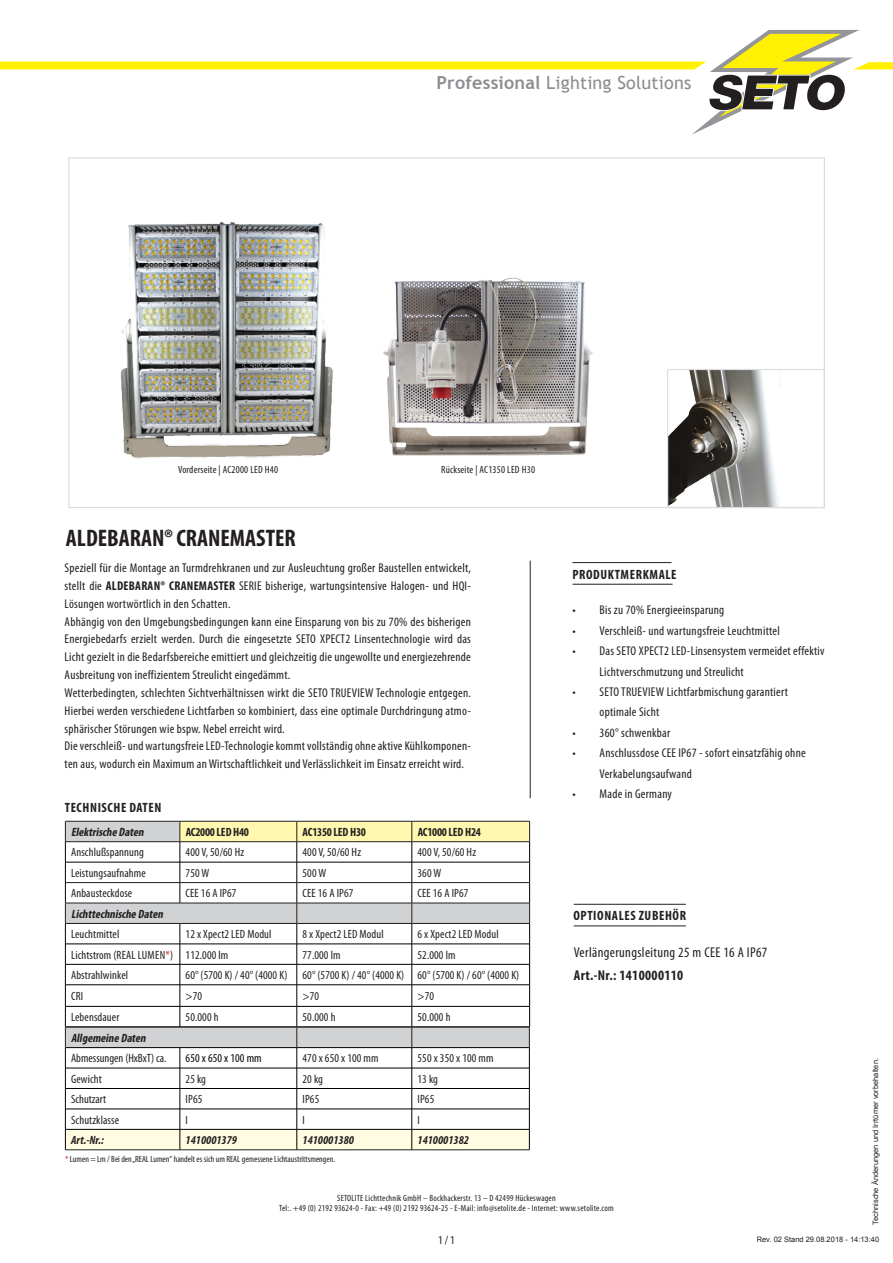
<style>
.page{position:relative;width:893px;height:1263px;background:#fff}
.page>*{position:absolute;margin:0;border:0;box-sizing:border-box;transform-origin:0 0}
.t1{font:700 condensed 24px "Myriad Pro";color:#231f20}
.t2{font:18px "Trebuchet MS";letter-spacing:.01em;color:#8b8d90}
.t3{font:condensed 14.25px "Myriad Pro";letter-spacing:.025em;color:#231f20}
.t4{font:700 condensed 14.25px "Myriad Pro";letter-spacing:.025em;color:#231f20}
.t5{font:700 condensed 13.5px "Myriad Pro";letter-spacing:.045em;color:#231f20}
.t6{font:condensed 12.75px/17.9px "Myriad Pro";letter-spacing:.02em;color:#231f20}
.t7{font:condensed 12px "Myriad Pro";letter-spacing:.01em;color:#231f20}
.t8{font:italic 700 condensed 12px "Myriad Pro";color:#231f20}
.t9{font:italic 700 condensed 12px "Myriad Pro";color:#231f20}
.t10{font:700 condensed 12px "Myriad Pro";letter-spacing:-.02em;color:#231f20}
.t11{font:condensed 12px "Myriad Pro";letter-spacing:.01em;color:#040503}
.t12{font:condensed 10.5px "Myriad Pro";letter-spacing:.02em;color:#231f20}
.t13{font:condensed 9px "Myriad Pro";letter-spacing:.025em;color:#231f20}
.t14{font:condensed 9px "Myriad Pro";color:#231f20}
.t15{font:7.5px "Arial";color:#231f20}
.s1{font-weight:700}
.s2{color:#d1232a}
</style>
<div class="page">
<svg style="left:0;top:30px;width:893px;height:105px"></svg>
<hr style="left:530px;top:561px;width:1px;height:237px;background:#231f20">
<img style="left:120px;top:222px;width:213px;height:237px">
<svg style="left:65px;top:821px;width:465px;height:329px"></svg>
<hr style="left:65px;top:1149px;width:115px;height:1px;background:#231f20">
<hr style="left:180px;top:1149px;width:117px;height:1px;background:#231f20">
<hr style="left:297px;top:1149px;width:115px;height:1px;background:#231f20">
<hr style="left:412px;top:1149px;width:117px;height:1px;background:#231f20">
<hr style="left:572px;top:584px;width:101px;height:1px;background:#231f20">
<hr style="left:572px;top:562px;width:99px;height:1px;background:#231f20">
<hr style="left:574px;top:926px;width:112px;height:1px;background:#231f20">
<hr style="left:574px;top:904px;width:112px;height:1px;background:#231f20">
<img style="left:383px;top:277px;width:210px;height:179px">
<img style="left:669px;top:371px;width:111px;height:135px">
<div style="left:667px;top:369px;width:158px;height:139px;border:1px solid #dcdddf"></div>
<p class="t2" style="left:436px;top:72px;width:256px"><span class="s1">Professional</span> Lighting Solutions</p>
<p class="t12" style="left:178px;top:463px;width:102px">Vorderseite | AC2000 LED H40</p>
<p class="t12" style="left:441px;top:463px;width:95px">Rückseite | AC1350 LED H30</p>
<p class="t1" style="left:66px;top:523px;width:231px">ALDEBARAN® CRANEMASTER</p>
<p class="t6" style="left:65px;top:559px;width:408px;text-align:justify">Speziell für die Montage an Turmdrehkranen und zur Ausleuchtung großer Baustellen entwickelt, stellt die <span class="s1">ALDEBARAN® CRANEMASTER</span> SERIE bisherige, wartungsintensive Halogen- und HQI-Lösungen wortwörtlich in den Schatten.</p>
<p class="t6" style="left:65px;top:612px;width:408px;text-align:justify">Abhängig von den Umgebungsbedingungen kann eine Einsparung von bis zu 70% des bisherigen Energiebedarfs erzielt werden. Durch die eingesetzte SETO XPECT2 Linsentechnologie wird das Licht gezielt in die Bedarfsbereiche emittiert und gleichzeitig die ungewollte und energiezehrende Ausbreitung von ineffizientem Streulicht eingedämmt.</p>
<p class="t6" style="left:65px;top:684px;width:408px;text-align:justify">Wetterbedingten, schlechten Sichtverhältnissen wirkt die SETO TRUEVIEW Technologie entgegen.<br>Hierbei werden verschiedene Lichtfarben so kombiniert, dass eine optimale Durchdringung atmo&shy;sphärischer Störungen wie bspw. Nebel erreicht wird.</p>
<p class="t6" style="left:65px;top:737px;width:408px">Die verschleiß- und wartungsfreie LED-Technologie kommt vollständig ohne aktive Kühlkomponen&shy;ten aus, wodurch ein Maximum an Wirtschaftlichkeit und Verlässlichkeit im Einsatz erreicht wird.</p>
<p class="t5" style="left:65px;top:799px;width:98px">TECHNISCHE DATEN</p>
<p class="t8" style="left:71px;top:824px;width:77px">Elektrische Daten</p>
<p class="t10" style="left:186px;top:824px;width:65px">AC2000 LED H40</p>
<p class="t10" style="left:303px;top:824px;width:65px">AC1350 LED H30</p>
<p class="t10" style="left:418px;top:824px;width:65px">AC1000 LED H24</p>
<p class="t7" style="left:71px;top:845px;width:74px">Anschlußspannung</p>
<p class="t7" style="left:186px;top:845px;width:60px">400 V, 50/60 Hz</p>
<p class="t7" style="left:303px;top:845px;width:60px">400 V, 50/60 Hz</p>
<p class="t7" style="left:418px;top:845px;width:60px">400 V, 50/60 Hz</p>
<p class="t7" style="left:71px;top:866px;width:76px">Leistungsaufnahme</p>
<p class="t7" style="left:186px;top:866px;width:25px">750 W</p>
<p class="t7" style="left:303px;top:866px;width:25px">500 W</p>
<p class="t7" style="left:418px;top:866px;width:25px">360 W</p>
<p class="t7" style="left:71px;top:886px;width:63px">Anbausteckdose</p>
<p class="t7" style="left:186px;top:886px;width:52px">CEE 16 A IP67</p>
<p class="t7" style="left:303px;top:886px;width:52px">CEE 16 A IP67</p>
<p class="t7" style="left:418px;top:886px;width:52px">CEE 16 A IP67</p>
<p class="t8" style="left:71px;top:906px;width:96px">Lichttechnische Daten</p>
<p class="t7" style="left:71px;top:927px;width:50px">Leuchtmittel</p>
<p class="t7" style="left:186px;top:927px;width:87px">12 x Xpect2 LED Modul</p>
<p class="t7" style="left:303px;top:927px;width:83px">8 x Xpect2 LED Modul</p>
<p class="t7" style="left:418px;top:927px;width:83px">6 x Xpect2 LED Modul</p>
<p class="t7" style="left:71px;top:947px;width:104px">Lichtstrom (REAL LUMEN<span class="s2">*</span>)</p>
<p class="t7" style="left:186px;top:947px;width:44px">112.000 lm</p>
<p class="t7" style="left:303px;top:947px;width:40px">77.000 lm</p>
<p class="t7" style="left:418px;top:947px;width:40px">52.000 lm</p>
<p class="t7" style="left:71px;top:968px;width:59px">Abstrahlwinkel</p>
<p class="t7" style="left:186px;top:968px;width:103px">60° (5700 K) / 40° (4000 K)</p>
<p class="t7" style="left:303px;top:968px;width:103px">60° (5700 K) / 40° (4000 K)</p>
<p class="t7" style="left:418px;top:968px;width:103px">60° (5700 K) / 60° (4000 K)</p>
<p class="t7" style="left:71px;top:988px;width:14px">CRI</p>
<p class="t7" style="left:186px;top:988px;width:18px">&gt;70</p>
<p class="t7" style="left:303px;top:988px;width:18px">&gt;70</p>
<p class="t7" style="left:418px;top:988px;width:18px">&gt;70</p>
<p class="t7" style="left:71px;top:1010px;width:50px">Lebensdauer</p>
<p class="t7" style="left:186px;top:1010px;width:35px">50.000 h</p>
<p class="t7" style="left:303px;top:1010px;width:35px">50.000 h</p>
<p class="t7" style="left:418px;top:1010px;width:35px">50.000 h</p>
<p class="t8" style="left:71px;top:1030px;width:79px">Allgemeine Daten</p>
<p class="t7" style="left:71px;top:1051px;width:97px">Abmessungen (HxBxT) ca.</p>
<p class="t11" style="left:186px;top:1051px;width:78px">650 x 650 x 100 mm</p>
<p class="t7" style="left:303px;top:1051px;width:78px">470 x 650 x 100 mm</p>
<p class="t7" style="left:417px;top:1051px;width:78px">550 x 350 x 100 mm</p>
<p class="t7" style="left:71px;top:1071px;width:32px">Gewicht</p>
<p class="t7" style="left:186px;top:1071px;width:22px">25 kg</p>
<p class="t7" style="left:303px;top:1071px;width:22px">20 kg</p>
<p class="t7" style="left:417px;top:1071px;width:22px">13 kg</p>
<p class="t7" style="left:71px;top:1092px;width:37px">Schutzart</p>
<p class="t7" style="left:186px;top:1092px;width:18px">IP65</p>
<p class="t7" style="left:303px;top:1092px;width:18px">IP65</p>
<p class="t7" style="left:417px;top:1092px;width:18px">IP65</p>
<p class="t7" style="left:71px;top:1112px;width:50px">Schutzklasse</p>
<p class="t7" style="left:186px;top:1112px;width:4px">I</p>
<p class="t7" style="left:303px;top:1112px;width:4px">I</p>
<p class="t7" style="left:417px;top:1112px;width:4px">I</p>
<p class="t9" style="left:71px;top:1132px;width:34px">Art.-Nr.:</p>
<p class="t9" style="left:186px;top:1132px;width:53px">1410001379</p>
<p class="t9" style="left:303px;top:1132px;width:53px">1410001380</p>
<p class="t9" style="left:417px;top:1132px;width:53px">1410001382</p>
<p class="t14" style="left:65px;top:1154px;width:271px"><span class="s2">*</span> Lumen = Lm / Bei den „REAL Lumen“ handelt es sich um REAL gemessene Lichtaustrittsmengen.</p>
<p class="t5" style="left:572px;top:566px;width:106px">PRODUKTMERKMALE</p>
<p class="t6" style="left:573px;top:601px;width:153px">• Bis zu 70% Energieeinsparung</p>
<p class="t6" style="left:573px;top:621px;width:209px">• Verschleiß- und wartungsfreie Leuchtmittel</p>
<p class="t6" style="left:600px;top:641px;width:227px;line-height:20.4px;text-indent:-27px">• Das SETO XPECT2 LED-Linsensystem vermeidet effektiv<br>Lichtverschmutzung und Streulicht</p>
<p class="t6" style="left:600px;top:681px;width:190px;line-height:20.4px;text-indent:-27px">• SETO TRUEVIEW Lichtfarbmischung garantiert optimale Sicht</p>
<p class="t6" style="left:573px;top:723px;width:99px">• 360° schwenkbar</p>
<p class="t6" style="left:600px;top:743px;width:208px;line-height:20.4px;text-indent:-27px">• Anschlussdose CEE IP67 - sofort einsatzfähig ohne<br>Verkabelungsaufwand</p>
<p class="t6" style="left:573px;top:785px;width:101px">• Made in Germany</p>
<p class="t5" style="left:573px;top:907px;width:114px">OPTIONALES ZUBEHÖR</p>
<p class="t3" style="left:574px;top:944px;width:195px">Verlängerungsleitung 25 m CEE 16 A IP67</p>
<p class="t4" style="left:574px;top:966px;width:111px">Art.-Nr.: 1410000110</p>
<p class="t13" style="left:337px;top:1192px;width:220px">SETOLITE Lichttechnik GmbH – Bockhackerstr. 13 – D 42499 Hückeswagen</p>
<p class="t13" style="left:279px;top:1203px;width:336px">Tel:. +49 (0) 2192 93624-0 - Fax: +49 (0) 2192 93624-25 - E-Mail: info@setolite.de - Internet: www.setolite.com</p>
<p class="t15" style="left:871px;top:1225px;width:168px;rotate:-90deg">Technische Änderungen und Irrtümer vorbehalten.</p>
<p class="t7" style="left:438px;top:1233px;width:18px">1 / 1</p>
<p class="t15" style="left:757px;top:1234px;width:124px">Rev. 02 Stand 29.08.2018 - 14:13:40</p>
</div>
